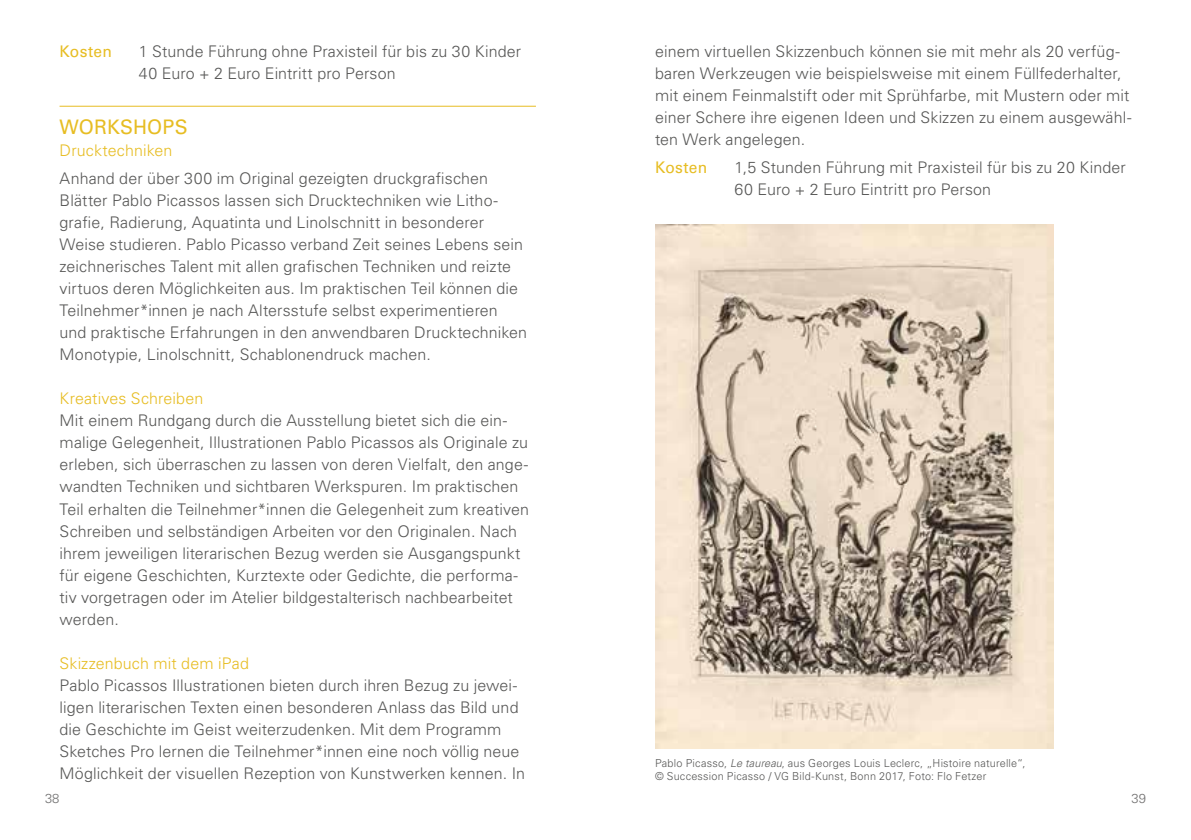
<style>
.page{position:relative;width:1191px;height:840px;background:#fff}
.page>*{position:absolute;margin:0;border:0;box-sizing:border-box;transform-origin:0 0}
.t1{font:20px "Univers LT Pro 55 Roman";letter-spacing:.005em;color:#e7bd23}
.t2{font:300 16px/22px "Univers LT Pro 45";letter-spacing:.01em;color:#575756}
.t3{font:300 16px "Univers LT Pro 45";letter-spacing:.01em;color:#e7bd23}
.t4{font:16px "Univers LT Pro 55 Roman";letter-spacing:.015em;color:#e7bd23}
.t5{font:300 13px "Univers LT Pro 45";color:#706f6f}
.t6{font:300 11px/13.2px "Univers LT Pro 45";letter-spacing:.02em;color:#575756}
.s1{font-style:italic}
</style>
<div class="page">
<hr style="left:60px;top:106px;width:476px;height:1px;background:#e7bd23">
<img style="left:655px;top:224px;width:398px;height:523px">
<p class="t4" style="left:60px;top:42px;width:54px">Kosten</p>
<p class="t2" style="left:139px;top:40px;width:384px">1 Stunde Führung ohne Praxisteil für bis zu 30 Kinder<br>40 Euro + 2 Euro Eintritt pro Person</p>
<p class="t1" style="left:60px;top:115px;width:130px">WORKSHOPS</p>
<p class="t3" style="left:60px;top:141px;width:114px">Drucktechniken</p>
<p class="t2" style="left:60px;top:167px;width:469px">Anhand der über 300 im Original gezeigten druckgrafischen Blätter Pablo Picassos lassen sich Drucktechniken wie Litho&shy;grafie, Radierung, Aquatinta und Linolschnitt in besonderer Weise studieren. Pablo Picasso verband Zeit seines Lebens sein zeichnerisches Talent mit allen grafischen Techniken und reizte virtuos deren Möglichkeiten aus. Im praktischen Teil können die Teilnehmer*innen je nach Altersstufe selbst experimentieren und praktische Erfahrungen in den anwendbaren Drucktechniken Monotypie, Linolschnitt, Schablonendruck machen.</p>
<p class="t3" style="left:60px;top:389px;width:145px">Kreatives Schreiben</p>
<p class="t2" style="left:60px;top:409px;width:471px">Mit einem Rundgang durch die Ausstellung bietet sich die ein&shy;malige Gelegenheit, Illustrationen Pablo Picassos als Originale zu erleben, sich überraschen zu lassen von deren Vielfalt, den ange&shy;wandten Techniken und sichtbaren Werkspuren. Im praktischen Teil erhalten die Teilnehmer*innen die Gelegenheit zum kreativen Schreiben und selbständigen Arbeiten vor den Originalen. Nach ihrem jeweiligen literarischen Bezug werden sie Ausgangspunkt für eigene Geschichten, Kurztexte oder Gedichte, die performa&shy;tiv vorgetragen oder im Atelier bildgestalterisch nachbearbeitet werden.</p>
<p class="t3" style="left:60px;top:653px;width:191px">Skizzenbuch mit dem iPad</p>
<p class="t2" style="left:60px;top:673px;width:467px">Pablo Picassos Illustrationen bieten durch ihren Bezug zu jewei&shy;ligen literarischen Texten einen besonderen Anlass das Bild und die Geschichte im Geist weiterzudenken. Mit dem Programm Sketches Pro lernen die Teilnehmer*innen eine noch völlig neue Möglichkeit der visuellen Rezeption von Kunstwerken kennen. In</p>
<p class="t2" style="left:655px;top:40px;width:478px">einem virtuellen Skizzenbuch können sie mit mehr als 20 verfüg&shy;baren Werkzeugen wie beispielsweise mit einem Füllfederhalter, mit einem Feinmalstift oder mit Sprühfarbe, mit Mustern oder mit einer Schere ihre eigenen Ideen und Skizzen zu einem ausgewähl&shy;ten Werk angelegen.</p>
<p class="t4" style="left:655px;top:157px;width:54px">Kosten</p>
<p class="t2" style="left:734px;top:156px;width:393px">1,5 Stunden Führung mit Praxisteil für bis zu 20 Kinder<br>60 Euro + 2 Euro Eintritt pro Person</p>
<p class="t6" style="left:655px;top:756px;width:372px">Pablo Picasso, <span class="s1">Le taureau</span>, aus Georges Louis Leclerc, „Histoire naturelle“, © Succession Picasso / VG Bild-Kunst, Bonn 2017, Foto: Flo Fetzer</p>
<p class="t5" style="left:45px;top:789px;width:16px">38</p>
<p class="t5" style="left:1131px;top:789px;width:16px">39</p>
</div>
